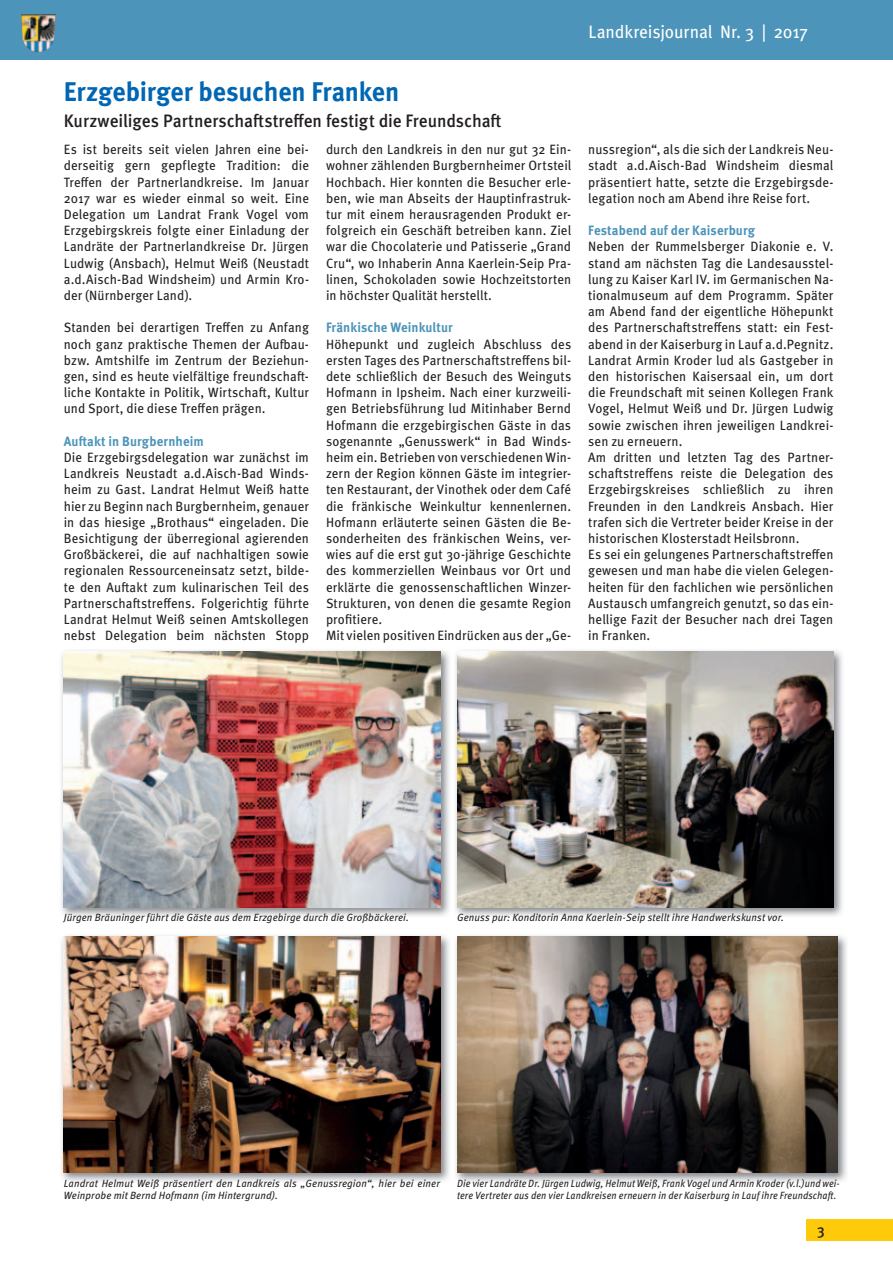
<style>
.page{position:relative;width:893px;height:1263px;background:#fff}
.page>*{position:absolute;margin:0;border:0;box-sizing:border-box;transform-origin:0 0}
.t1{font:700 27px "Meta OT";letter-spacing:-.005em;color:#0166b3;scale:.95 1}
.t2{font:500 18px "Meta OT";letter-spacing:-.005em;color:#231f20;scale:.95 1}
.t3{font:18px "Meta OT";letter-spacing:-.01em;color:#fff;scale:.95 1}
.t4{font:500 15px "Meta OT";color:#231f20;scale:.95 1}
.t5{font:13.5px/16.2px "Meta OT";letter-spacing:.01em;color:#231f20;text-align:justify;scale:.95 1}
.t6{font:700 13.5px "Meta OT";letter-spacing:.01em;color:#4c94b9;scale:.95 1}
.t7{font:italic 10.5px/12.6px "Meta OT";letter-spacing:.01em;color:#231f20;scale:.95 1}
.t8{font:italic 10.5px/12.6px "Meta OT";letter-spacing:.01em;color:#231f20;scale:.89 1}
</style>
<div class="page">
<img style="left:455px;top:650px;width:388px;height:266px">
<img style="left:457px;top:652px;width:376px;height:255px">
<img style="left:61px;top:650px;width:389px;height:266px">
<img style="left:64px;top:652px;width:376px;height:255px">
<img style="left:61px;top:935px;width:389px;height:247px">
<img style="left:64px;top:937px;width:376px;height:235px">
<img style="left:455px;top:935px;width:392px;height:247px">
<img style="left:457px;top:937px;width:380px;height:235px">
<div style="left:0;top:0;width:893px;height:60px;background:#4c94b9"></div>
<img style="left:21px;top:14px;width:35px;height:38px">
<div style="left:806px;top:1219px;width:87px;height:21px;background:#feca0a"></div>
<h1 class="t1" style="left:64px;top:82px;width:355px">Erzgebirger besuchen Franken</h1>
<h2 class="t2" style="left:64px;top:114px;width:462px">Kurzweiliges Partnerschaftstreffen festigt die Freundschaft</h2>
<p class="t5" style="left:64px;top:143px;width:260px">Es ist bereits seit vielen Jahren eine bei&shy;derseitig gern gepflegte Tradition: die Treffen der Partnerlandkreise. Im Januar 2017 war es wieder einmal so weit. Eine Delegation um Landrat Frank Vogel vom Erzgebirgskreis folgte einer Einladung der Landräte der Partnerlandkreise Dr. Jürgen Ludwig (Ansbach), Helmut Weiß (Neustadt a.d.Aisch-Bad Windsheim) und Armin Kro&shy;der (Nürnberger Land).</p>
<p class="t5" style="left:64px;top:321px;width:260px">Standen bei derartigen Treffen zu Anfang noch ganz praktische Themen der Aufbau&shy;bzw. Amtshilfe im Zentrum der Beziehun&shy;gen, sind es heute vielfältige freundschaft&shy;liche Kontakte in Politik, Wirtschaft, Kultur und Sport, die diese Treffen prägen.</p>
<p class="t6" style="left:64px;top:436px;width:149px">Auftakt in Burgbernheim</p>
<p class="t5" style="left:64px;top:451px;width:260px">Die Erzgebirgsdelegation war zunächst im Landkreis Neustadt a.d.Aisch-Bad Winds&shy;heim zu Gast. Landrat Helmut Weiß hatte hier zu Beginn nach Burgbernheim, genauer in das hiesige „Brothaus“ eingeladen. Die Besichtigung der überregional agierenden Großbäckerei, die auf nachhaltigen sowie regionalen Ressourceneinsatz setzt, bilde&shy;te den Auftakt zum kulinarischen Teil des Partnerschaftstreffens. Folgerichtig führte Landrat Helmut Weiß seinen Amtskollegen nebst Delegation beim nächsten Stopp</p>
<p class="t5" style="left:326px;top:143px;width:260px">durch den Landkreis in den nur gut 32 Ein&shy;wohner zählenden Burgbernheimer Ortsteil Hochbach. Hier konnten die Besucher erle&shy;ben, wie man Abseits der Hauptinfrastruk&shy;tur mit einem herausragenden Produkt er&shy;folgreich ein Geschäft betreiben kann. Ziel war die Chocolaterie und Patisserie „Grand Cru“, wo Inhaberin Anna Kaerlein-Seip Pra&shy;linen, Schokoladen sowie Hochzeitstorten in höchster Qualität herstellt.</p>
<p class="t6" style="left:326px;top:323px;width:135px">Fränkische Weinkultur</p>
<p class="t5" style="left:326px;top:337px;width:260px;text-align:left">Höhepunkt und zugleich Abschluss des ersten Tages des Partnerschaftstreffens bil&shy;dete schließlich der Besuch des Weinguts Hofmann in Ipsheim. Nach einer kurzweili&shy;gen Betriebsführung lud Mitinhaber Bernd Hofmann die erzgebirgischen Gäste in das sogenannte „Genusswerk“ in Bad Winds&shy;heim ein. Betrieben von verschiedenen Win&shy;zern der Region können Gäste im integrier&shy;ten Restaurant, der Vinothek oder dem Café die fränkische Weinkultur kennenlernen.<br>Hofmann erläuterte seinen Gästen die Be&shy;sonderheiten des fränkischen Weins, ver&shy;wies auf die erst gut 30-jährige Geschichte des kommerziellen Weinbaus vor Ort und erklärte die genossenschaftlichen Winzer-Strukturen, von denen die gesamte Region profitiere.<br>Mit vielen positiven Eindrücken aus der „Ge-</p>
<h2 class="t3" style="left:588px;top:25px;width:233px">Landkreisjournal Nr. 3 | 2017</h2>
<p class="t5" style="left:588px;top:143px;width:260px">nussregion“, als die sich der Landkreis Neu&shy;stadt a.d.Aisch-Bad Windsheim diesmal präsentiert hatte, setzte die Erzgebirgsde&shy;legation noch am Abend ihre Reise fort.</p>
<p class="t6" style="left:588px;top:226px;width:177px">Festabend auf der Kaiserburg</p>
<p class="t5" style="left:588px;top:240px;width:260px;text-align:left">Neben der Rummelsberger Diakonie e. V. stand am nächsten Tag die Landesausstel&shy;lung zu Kaiser Karl IV. im Germanischen Na&shy;tionalmuseum auf dem Programm. Später am Abend fand der eigentliche Höhepunkt des Partnerschaftstreffens statt: ein Fest&shy;abend in der Kaiserburg in Lauf a.d.Pegnitz.<br>Landrat Armin Kroder lud als Gastgeber in den historischen Kaisersaal ein, um dort die Freundschaft mit seinen Kollegen Frank Vogel, Helmut Weiß und Dr. Jürgen Ludwig sowie zwischen ihren jeweiligen Landkrei&shy;sen zu erneuern.<br>Am dritten und letzten Tag des Partner&shy;schaftstreffens reiste die Delegation des Erzgebirgskreises schließlich zu ihren Freunden in den Landkreis Ansbach. Hier trafen sich die Vertreter beider Kreise in der historischen Klosterstadt Heilsbronn.<br>Es sei ein gelungenes Partnerschaftstreffen gewesen und man habe die vielen Gelegen&shy;heiten für den fachlichen wie persönlichen Austausch umfangreich genutzt, so das ein&shy;hellige Fazit der Besucher nach drei Tagen in Franken.</p>
<p class="t7" style="left:64px;top:912px;width:365px">Jürgen Bräuninger führt die Gäste aus dem Erzgebirge durch die Großbäckerei.</p>
<p class="t7" style="left:457px;top:912px;width:346px">Genuss pur: Konditorin Anna Kaerlein-Seip stellt ihre Handwerkskunst vor.</p>
<p class="t7" style="left:64px;top:1178px;width:398px">Landrat Helmut Weiß präsentiert den Landkreis als „Genussregion“, hier bei einer<br>Weinprobe mit Bernd Hofmann (im Hintergrund).</p>
<p class="t8" style="left:457px;top:1178px;width:431px">Die vier Landräte Dr. Jürgen Ludwig, Helmut Weiß, Frank Vogel und Armin Kroder (v.l.)und wei&shy;tere Vertreter aus den vier Landkreisen erneuern in der Kaiserburg in Lauf ihre Freundschaft.</p>
<p class="t4" style="left:817px;top:1225px;width:10px">3</p>
</div>
